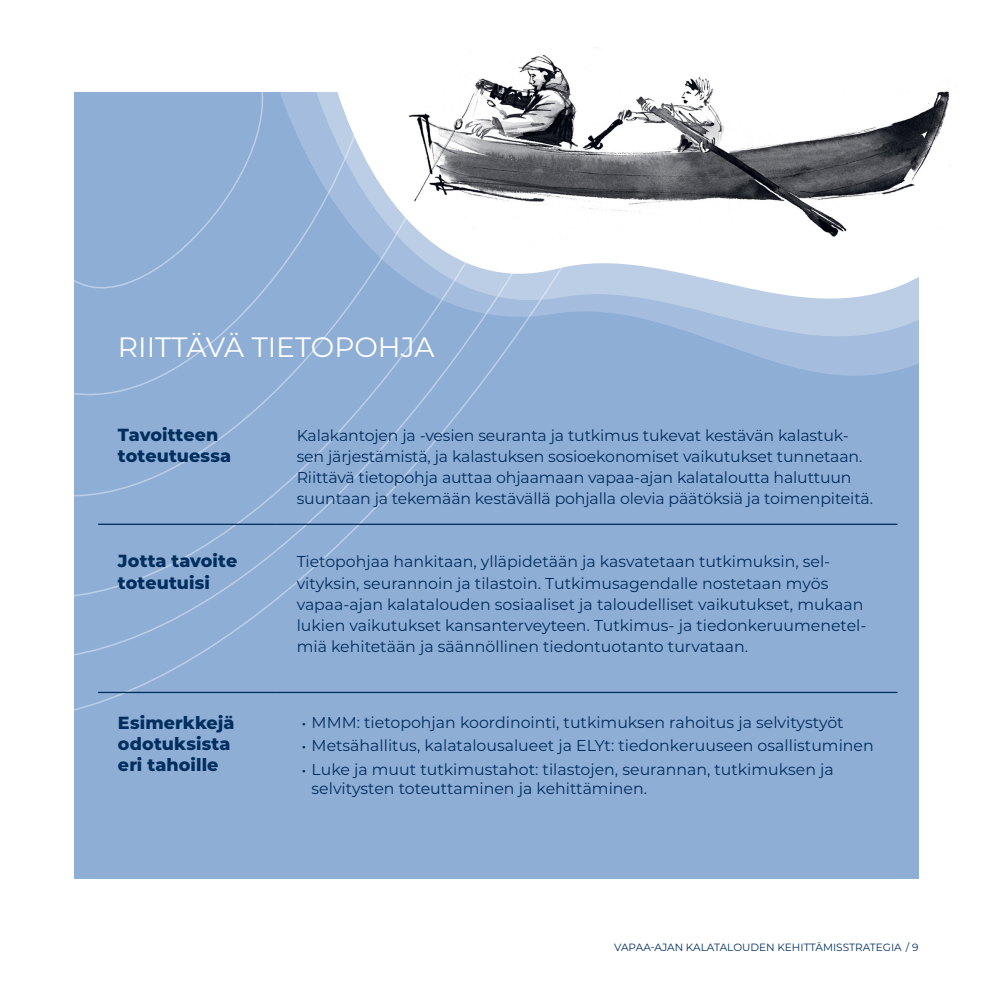
<style>
.page{position:relative;width:993px;height:993px;background:#fff}
.page>*{position:absolute;margin:0;border:0;box-sizing:border-box;transform-origin:0 0}
.Apuotsikko_1{font:28px "Montserrat";color:#fff}
.Apuotsikko_2{font:800 17.5px/21px "Montserrat";letter-spacing:.005em;color:#002e5e}
.Apuotsikko_1-2{font:800 17.5px/21px "Montserrat";letter-spacing:.005em;color:#002e5e}
.Leipäteksti_ei_sisen{font:15.75px/21px "Montserrat";color:#002e5e}
.t1{font:10.5px "Montserrat";color:#002e5e}
.s1{font-weight:500;font-size:14px}
</style>
<div class="page">
<div style="left:74px;top:93px;width:844px;height:785px;background:#8faed6"></div>
<svg style="left:74px;top:236px;width:723px;height:475px"></svg>
<svg style="left:195px;top:92px;width:724px;height:339px"></svg>
<svg style="left:216px;top:92px;width:703px;height:291px"></svg>
<svg style="left:250px;top:92px;width:669px;height:251px"></svg>
<img style="left:404px;top:55px;width:552px;height:188px">
<hr style="left:98px;top:523px;width:179px;height:1px;background:#002e5e">
<hr style="left:277px;top:523px;width:620px;height:1px;background:#002e5e">
<hr style="left:98px;top:691px;width:179px;height:1px;background:#002e5e">
<hr style="left:277px;top:691px;width:620px;height:1px;background:#002e5e">
<p class="Apuotsikko_1" style="left:118px;top:328px;width:318px">RIITTÄVÄ TIETOPOHJA</p>
<p class="Apuotsikko_1-2" style="left:118px;top:423px;width:115px">Tavoitteen toteutuessa</p>
<p class="Leipäteksti_ei_sisen" style="left:296px;top:424px;width:577px">Kalakantojen ja -vesien seuranta ja tutkimus tukevat kestävän kalastuk&shy;sen järjestämistä, ja kalastuksen sosioekonomiset vaikutukset tunnetaan.<br>Riittävä tietopohja auttaa ohjaamaan vapaa-ajan kalataloutta haluttuun suuntaan ja tekemään kestävällä pohjalla olevia päätöksiä ja toimenpiteitä.</p>
<p class="Apuotsikko_2" style="left:118px;top:549px;width:121px">Jotta tavoite toteutuisi</p>
<p class="Leipäteksti_ei_sisen" style="left:296px;top:550px;width:571px">Tietopohjaa hankitaan, ylläpidetään ja kasvatetaan tutkimuksin, sel&shy;vityksin, seurannoin ja tilastoin. Tutkimusagendalle nostetaan myös vapaa-ajan kalatalouden sosiaaliset ja taloudelliset vaikutukset, mukaan lukien vaikutukset kansanterveyteen. Tutkimus- ja tiedonkeruumenetel&shy;miä kehitetään ja säännöllinen tiedontuotanto turvataan.</p>
<p class="Apuotsikko_2" style="left:118px;top:711px;width:118px">Esimerkkejä</p>
<p class="Apuotsikko_2" style="left:118px;top:732px;width:114px">odotuksista eri tahoille</p>
<p class="Leipäteksti_ei_sisen" style="left:301px;top:710px;width:543px"><span class="s1">•</span> MMM: tietopohjan koordinointi, tutkimuksen rahoitus ja selvitystyöt</p>
<p class="Leipäteksti_ei_sisen" style="left:301px;top:734px;width:573px"><span class="s1">•</span> Metsähallitus, kalatalousalueet ja ELYt: tiedonkeruuseen osallistuminen</p>
<p class="Leipäteksti_ei_sisen" style="left:311px;top:759px;width:523px;line-height:18.9px;text-indent:-10px"><span class="s1">•</span> Luke ja muut tutkimustahot: tilastojen, seurannan, tutkimuksen ja selvitysten toteuttaminen ja kehittäminen.</p>
<p class="t1" style="left:614px;top:939px;width:306px">VAPAA-AJAN KALATALOUDEN KEHITTÄMISSTRATEGIA / 9</p>
</div>
